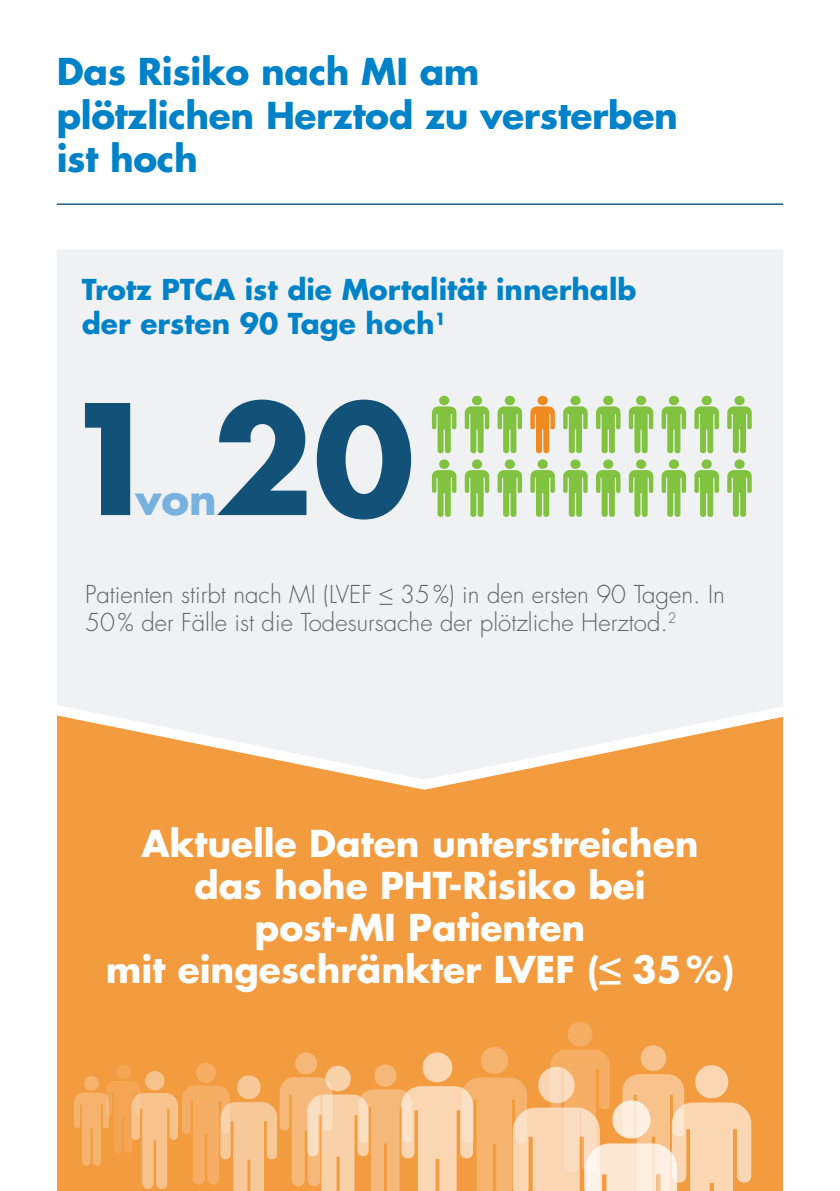
<style>
.page{position:relative;width:840px;height:1191px;background:#fff}
.page>*{position:absolute;margin:0;border:0;box-sizing:border-box;transform-origin:0 0}
.t1{font:700 147.2px "Futura LT";color:#135278}
.t2{font:700 41.8px "Futura LT";color:#76b1df}
.t3{font:700 36px/42px "Futura LT";color:#fff;text-align:center}
.t4{font:700 36px/43.2px "Futura LT";letter-spacing:-.01em;color:#0082c8}
.t5{font:700 28px/33.6px "Futura LT";color:#0082c8}
.t6{font:300 24px/28px "Futura LT";color:#636366}
.s1{font-size:148.6px}
</style>
<div class="page">
<div style="left:57px;top:614px;width:725px;height:577px;background:#f39b3f"></div>
<div style="left:57px;top:250px;width:725px;height:445px;background:#f0f1f2"></div>
<svg style="left:431px;top:396px;width:25px;height:57px"></svg>
<svg style="left:431px;top:459px;width:25px;height:58px"></svg>
<svg style="left:464px;top:396px;width:25px;height:57px"></svg>
<svg style="left:464px;top:459px;width:25px;height:58px"></svg>
<svg style="left:497px;top:396px;width:24px;height:57px"></svg>
<svg style="left:497px;top:459px;width:24px;height:58px"></svg>
<svg style="left:530px;top:396px;width:24px;height:57px"></svg>
<svg style="left:530px;top:459px;width:24px;height:58px"></svg>
<svg style="left:563px;top:396px;width:24px;height:57px"></svg>
<svg style="left:563px;top:459px;width:24px;height:58px"></svg>
<svg style="left:595px;top:396px;width:25px;height:57px"></svg>
<svg style="left:595px;top:459px;width:25px;height:58px"></svg>
<svg style="left:628px;top:396px;width:25px;height:57px"></svg>
<svg style="left:628px;top:459px;width:25px;height:58px"></svg>
<svg style="left:661px;top:396px;width:24px;height:57px"></svg>
<svg style="left:661px;top:459px;width:24px;height:58px"></svg>
<svg style="left:694px;top:396px;width:24px;height:57px"></svg>
<svg style="left:694px;top:459px;width:24px;height:58px"></svg>
<svg style="left:726px;top:396px;width:25px;height:57px"></svg>
<svg style="left:726px;top:459px;width:25px;height:58px"></svg>
<hr style="left:57px;top:203px;width:725px;height:2px;background:#135278">
<svg style="left:57px;top:695px;width:726px;height:100px"></svg>
<svg style="left:74px;top:1022px;width:676px;height:169px"></svg>
<h3 class="t4" style="left:57px;top:50px;width:622px">Das Risiko nach MI am plötzlichen Herztod zu versterben ist hoch</h3>
<p class="t5" style="left:82px;top:272px;width:556px">Trotz PTCA ist die Mortalität innerhalb der ersten 90 Tage hoch<sup>1</sup></p>
<h1 class="t1" style="left:61px;top:362px;width:355px"><span class="s1">1</span> 20</h1>
<h2 class="t2" style="left:135px;top:471px;width:83px">von</h2>
<p class="t6" style="left:85px;top:580px;width:641px">Patienten stirbt nach MI (LVEF ≤ 35%) in den ersten 90 Tagen. In<br>50% der Fälle ist die Todesursache der plötzliche Herztod.<sup>2</sup></p>
<h3 class="t3" style="left:106px;top:821px;width:629px">Aktuelle Daten unterstreichen das hohe PHT-Risiko bei<br>post-MI Patienten<br>mit eingeschränkter LVEF (≤ 35%)</h3>
</div>
